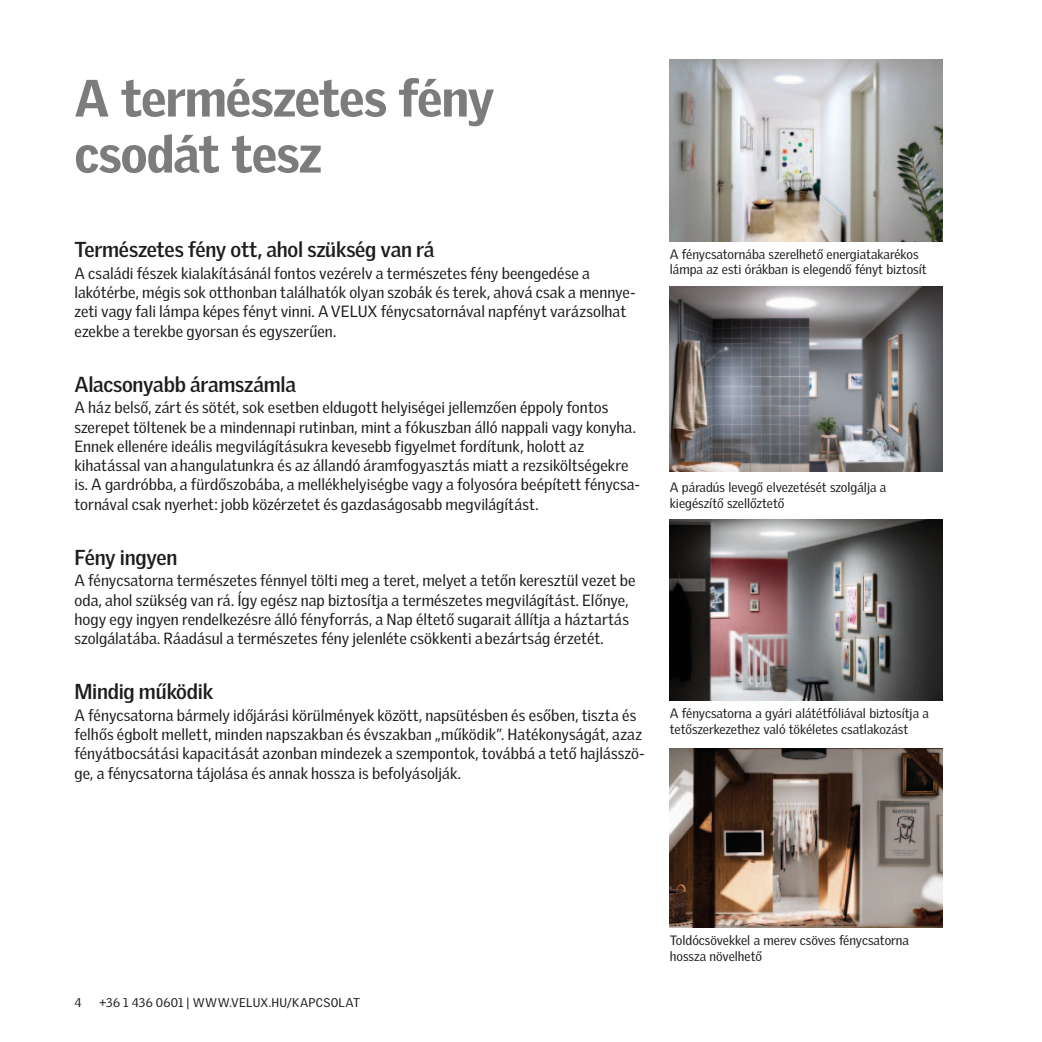
<style>
.page{position:relative;width:1042px;height:1042px;background:#fff}
.page>*{position:absolute;margin:0;border:0;box-sizing:border-box;transform-origin:0 0}
.t1{font:900 50.75px/56px "Velux Gothic";letter-spacing:-.02em;color:#7c7c7a}
.t2{font:700 21px "Velux Gothic";letter-spacing:-.01em;color:#1d1d1b}
.t3{font:15.75px/19.2px "Velux Gothic";letter-spacing:.005em;color:#1d1d1b}
.t4{font:13.12px/15.8px "Velux Gothic";color:#1d1d1b}
.t5{font:12.25px "Velux Gothic";letter-spacing:.02em;color:#1d1d1b}
</style>
<div class="page">
<img style="left:670px;top:748px;width:273px;height:180px">
<img style="left:670px;top:519px;width:273px;height:181px">
<img style="left:670px;top:287px;width:273px;height:184px">
<img style="left:670px;top:60px;width:273px;height:181px">
<h1 class="t1" style="left:74px;top:76px;width:422px">A természetes fény csodát tesz</h1>
<h2 class="t2" style="left:74px;top:242px;width:362px">Természetes fény ott, ahol szükség van rá</h2>
<p class="t3" style="left:74px;top:265px;width:562px">A családi fészek kialakításánál fontos vezérelv a természetes fény beengedése a lakótérbe, mégis sok otthonban találhatók olyan szobák és terek, ahová csak a mennye&shy;zeti vagy fali lámpa képes fényt vinni. A VELUX fénycsatornával napfényt varázsolhat ezekbe a terekbe gyorsan és egyszerűen.</p>
<h2 class="t2" style="left:74px;top:376px;width:223px">Alacsonyabb áramszámla</h2>
<p class="t3" style="left:74px;top:399px;width:567px">A ház belső, zárt és sötét, sok esetben eldugott helyiségei jellemzően éppoly fontos szerepet töltenek be a mindennapi rutinban, mint a fókuszban álló nappali vagy konyha.<br>Ennek ellenére ideális megvilágításukra kevesebb figyelmet fordítunk, holott az kihatással van a hangulatunkra és az állandó áramfogyasztás miatt a rezsiköltségekre is. A gardróbba, a fürdőszobába, a mellékhelyiségbe vagy a folyosóra beépített fénycsa&shy;tornával csak nyerhet: jobb közérzetet és gazdaságosabb megvilágítást.</p>
<h2 class="t2" style="left:74px;top:549px;width:104px">Fény ingyen</h2>
<p class="t3" style="left:74px;top:572px;width:562px">A fénycsatorna természetes fénnyel tölti meg a teret, melyet a tetőn keresztül vezet be oda, ahol szükség van rá. Így egész nap biztosítja a természetes megvilágítást. Előnye, hogy egy ingyen rendelkezésre álló fényforrás, a Nap éltető sugarait állítja a háztartás szolgálatába. Ráadásul a természetes fény jelenléte csökkenti a bezártság érzetét.</p>
<h2 class="t2" style="left:74px;top:684px;width:140px">Mindig működik</h2>
<p class="t3" style="left:74px;top:706px;width:571px">A fénycsatorna bármely időjárási körülmények között, napsütésben és esőben, tiszta és felhős égbolt mellett, minden napszakban és évszakban „működik”. Hatékonyságát, azaz fényátbocsátási kapacitását azonban mindezek a szempontok, továbbá a tető hajlásszö&shy;ge, a fénycsatorna tájolása és annak hossza is befolyásolják.</p>
<p class="t4" style="left:670px;top:247px;width:258px">A fénycsatornába szerelhető energiatakarékos lámpa az esti órákban is elegendő fényt biztosít</p>
<p class="t4" style="left:670px;top:480px;width:218px">A páradús levegő elvezetését szolgálja a kiegészítő szellőztető</p>
<p class="t4" style="left:670px;top:706px;width:261px">A fénycsatorna a gyári alátétfóliával biztosítja a tetőszerkezethez való tökéletes csatlakozást</p>
<p class="t5" style="left:74px;top:998px;width:9px">4</p>
<p class="t5" style="left:99px;top:998px;width:262px">+36 1 436 0601 | WWW.VELUX.HU/KAPCSOLAT</p>
<p class="t4" style="left:670px;top:933px;width:241px">Toldócsövekkel a merev csöves fénycsatorna hossza növelhető</p>
</div>
